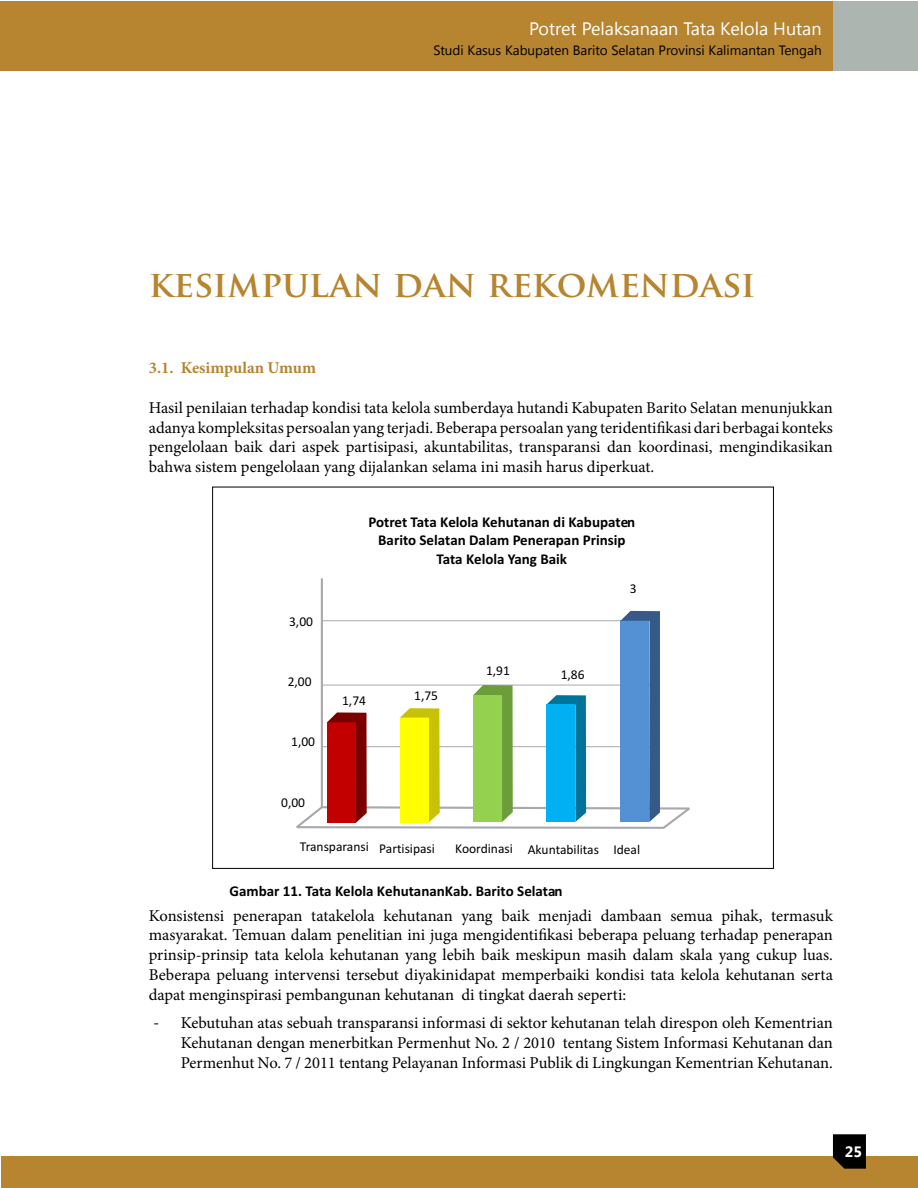
<style>
.page{position:relative;width:918px;height:1188px;background:#fff}
.page>*{position:absolute;margin:0;border:0;box-sizing:border-box;transform-origin:0 0}
.t1{font:700 36px "Trajan Pro";color:#b78430}
.t2{font:18px "Segoe UI";color:#fff}
.t3{font:16.5px/19.8px "Minion Pro";color:#000;text-align:justify}
.t4{font:700 16.5px "Minion Pro";letter-spacing:-.005em;color:#b78430}
.t5{font:700 15px/18.3px "Calibri";color:#000;text-align:center}
.t6{font:700 15px "Segoe UI";color:#fff}
.t7{font:13.5px "Calibri";color:#000}
.t8{font:13.5px "Segoe UI";color:#000}
.s1{font-family:"Calibri"}
</style>
<div class="page">
<div style="left:178px;top:1px;width:740px;height:69px;background:#acb5af"></div>
<div style="left:1px;top:1px;width:832px;height:69px;background:#b78430"></div>
<hr style="left:0;top:1px;width:1px;height:69px;background:#b78430">
<div style="left:1px;top:1157px;width:917px;height:31px;background:#b78430"></div>
<svg style="left:833px;top:1134px;width:33px;height:35px"></svg>
<hr style="left:321px;top:578px;width:2px;height:229px;background:#a7a9ac">
<svg style="left:296px;top:611px;width:394px;height:218px"></svg>
<p class="t2" style="left:529px;top:16px;width:294px">Potret Pelaksanaan Tata Kelola Hutan</p>
<p class="t8" style="left:434px;top:41px;width:389px">Studi Kasus Kabupaten Barito Selatan Provinsi Kalimantan Tengah</p>
<p class="t1" style="left:149px;top:261px;width:608px">KESIMPULAN DAN REKOMENDASI</p>
<p class="t4" style="left:149px;top:356px;width:169px">3.1. Kesimpulan Umum</p>
<p class="t3" style="left:149px;top:398px;width:686px">Hasil penilaian terhadap kondisi tata kelola sumberdaya hutandi Kabupaten Barito Selatan menunjukkan adanya kompleksitas persoalan yang terjadi. Beberapa persoalan yang teridentifikasi dari berbagai konteks pengelolaan baik dari aspek partisipasi, akuntabilitas, transparansi dan koordinasi, mengindikasikan bahwa sistem pengelolaan yang dijalankan selama ini masih harus diperkuat.</p>
<p class="t5" style="left:368px;top:514px;width:268px">Potret Tata Kelola Kehutanan di Kabupaten<br>Barito Selatan Dalam Penerapan Prinsip<br>Tata Kelola Yang Baik</p>
<p class="t7" style="left:289px;top:617px;width:25px">3,00</p>
<p class="t7" style="left:288px;top:677px;width:25px">2,00</p>
<p class="t7" style="left:291px;top:737px;width:25px">1,00</p>
<p class="t7" style="left:281px;top:798px;width:25px">0,00</p>
<p class="t7" style="left:342px;top:696px;width:25px">1,74</p>
<p class="t7" style="left:414px;top:691px;width:25px">1,75</p>
<p class="t7" style="left:486px;top:666px;width:25px">1,91</p>
<p class="t7" style="left:561px;top:670px;width:25px">1,86</p>
<p class="t7" style="left:630px;top:583px;width:8px">3</p>
<p class="t7" style="left:300px;top:842px;width:137px">Transparansi Partisipasi</p>
<p class="t7" style="left:455px;top:844px;width:186px">Koordinasi Akuntabilitas Ideal</p>
<p class="t5" style="left:230px;top:882px;width:334px">Gambar 11. Tata Kelola KehutananKab. Barito Selatan</p>
<p class="t3" style="left:149px;top:905px;width:686px">Konsistensi penerapan tatakelola kehutanan yang baik menjadi dambaan semua pihak, termasuk masyarakat. Temuan dalam penelitian ini juga mengidentifikasi beberapa peluang terhadap penerapan prinsip-prinsip tata kelola kehutanan yang lebih baik meskipun masih dalam skala yang cukup luas.<br>Beberapa peluang intervensi tersebut diyakinidapat memperbaiki kondisi tata kelola kehutanan serta dapat menginspirasi pembangunan kehutanan di tingkat daerah seperti:</p>
<p class="t3" style="left:181px;top:1013px;width:654px;text-indent:-27px"><span class="s1">-</span> Kebutuhan atas sebuah transparansi informasi di sektor kehutanan telah direspon oleh Kementrian Kehutanan dengan menerbitkan Permenhut No. 2 / 2010 tentang Sistem Informasi Kehutanan dan Permenhut No. 7 / 2011 tentang Pelayanan Informasi Publik di Lingkungan Kementrian Kehutanan.</p>
<p class="t6" style="left:845px;top:1141px;width:19px">25</p>
</div>
